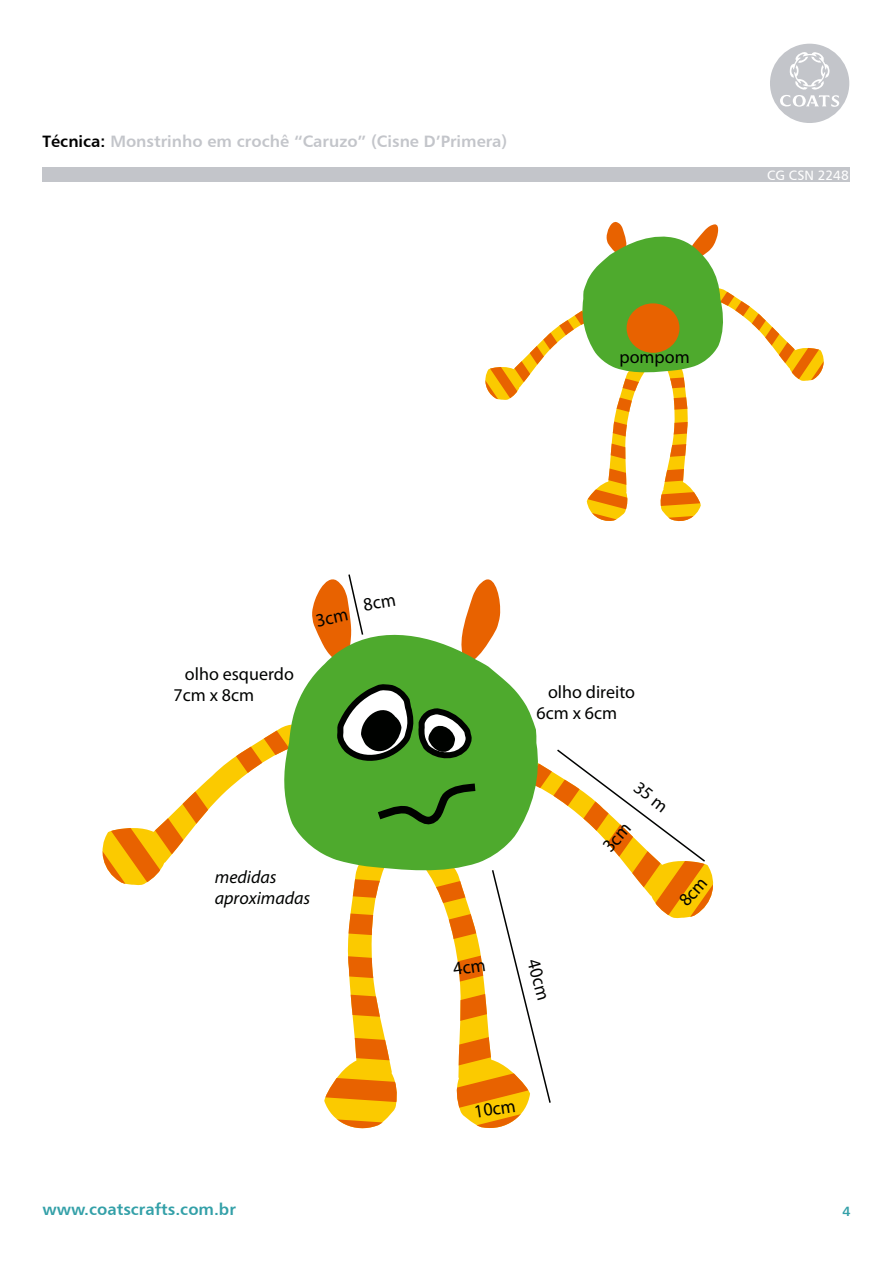
<style>
.page{position:relative;width:893px;height:1263px;background:#fff}
.page>*{position:absolute;margin:0;border:0;box-sizing:border-box;transform-origin:0 0}
.t1{font:18.75px "Myriad Pro";color:#000200;scale:.96 1}
.t2{font:18px/21.6px "Myriad Pro";color:#000200}
.t3{font:italic 18px/21.6px "Myriad Pro";color:#000200}
.t4{font:16.5px "Humanist 777 BT Bold B";color:#c3c5ca}
.t5{font:16.5px "Humanist 777 BT Bold B";color:#33a0a8}
.t6{font:13.5px "Humanist 777 BT Roman B";color:#fff}
.t7{font:13.5px "Humanist 777 BT Bold B";color:#33a0a8}
.s1{color:#000}
</style>
<div class="page">
<svg style="left:769px;top:43px;width:81px;height:81px"></svg>
<div style="left:770px;top:44px;width:79px;height:79px;background:#c3c5ca;border-radius:50%"></div>
<svg style="left:780px;top:50px;width:59px;height:57px"></svg>
<div style="left:43px;top:168px;width:807px;height:14px;background:#c3c5ca"></div>
<svg style="left:485px;top:222px;width:339px;height:300px"></svg>
<div style="left:627px;top:303px;width:52px;height:50px;background:#e86200;border-radius:50%"></div>
<svg style="left:102px;top:574px;width:612px;height:555px"></svg>
<p class="t4" style="left:43px;top:131px;width:466px"><span class="s1">Técnica:</span> Monstrinho em crochê “Caruzo” (Cisne D’Primera)</p>
<p class="t2" style="left:619px;top:345px;width:72px">pompom</p>
<p class="t6" style="left:767px;top:167px;width:83px">CG CSN 2248</p>
<p class="t2" style="left:174px;top:662px;width:122px;text-indent:11px">olho esquerdo<br>7cm x 8cm</p>
<p class="t3" style="left:215px;top:866px;width:97px">medidas aproximadas</p>
<p class="t2" style="left:537px;top:680px;width:100px;text-indent:11px">olho direito<br>6cm x 6cm</p>
<p class="t1" style="left:544px;top:956px;width:45px;rotate:74deg">40cm</p>
<p class="t1" style="left:473px;top:1100px;width:45px;rotate:-8deg">10cm</p>
<p class="t5" style="left:43px;top:1199px;width:195px">www.coatscrafts.com.br</p>
<p class="t7" style="left:842px;top:1202px;width:10px">4</p>
</div>
